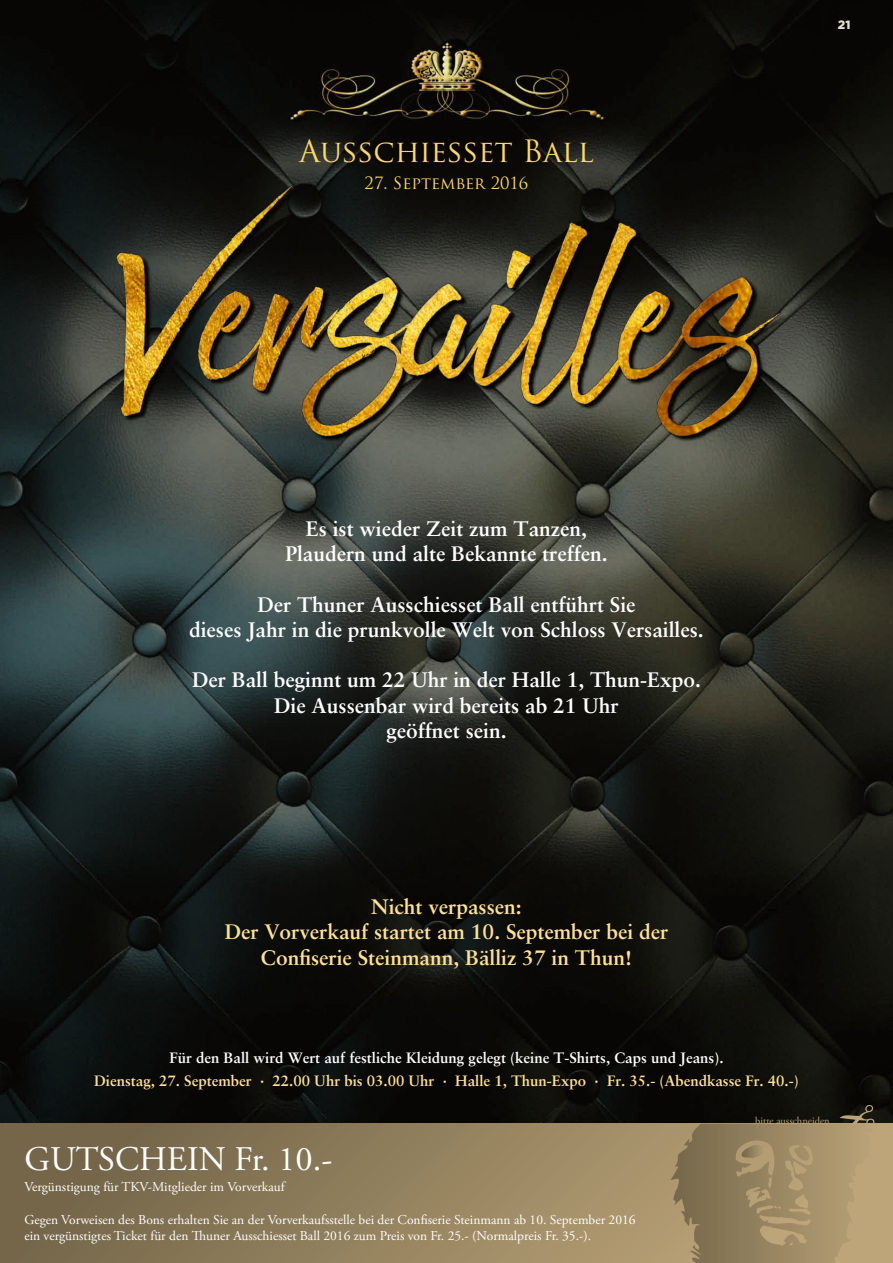
<style>
.page{position:relative;width:893px;height:1263px;background:#fff}
.page>*{position:absolute;margin:0;border:0;box-sizing:border-box;transform-origin:0 0}
.t1{font:34.5px "Adobe Garamond Pro";color:#fff}
.t2{font:30px "Trajan Pro";color:#fed863}
.t3{font:700 21px/25.2px "Sabon";color:#fff;text-align:center}
.t4{font:700 21px/25.2px "Sabon";color:#ffe192;text-align:center}
.t5{font:16.5px "Trajan Pro";color:#fed863}
.t6{font:700 15px "Sabon";color:#ffe192}
.t7{font:700 15px "Sabon";color:#fff}
.t8{font:13.5px/16.2px "Adobe Garamond Pro";color:#fff}
.t9{font:900 12px "Gotham";color:#e2e0d2}
.t10{font:10.5px "Adobe Garamond Pro";color:#bca478}
</style>
<div class="page">
<img style="left:0;top:0;width:893px;height:1124px">
<svg style="left:1px;top:1124px;width:892px;height:139px;background:#8f7d5b"></svg>
<svg style="left:670px;top:1105px;width:204px;height:158px;background:#8f7d5b"></svg>
<hr style="left:0;top:0;width:1px;height:128px;background:#741272">
<img style="left:0;top:128px;width:1px;height:397px">
<img style="left:0;top:543px;width:1px;height:719px">
<h2 class="t2" style="left:299px;top:132px;width:296px">Ausschiesset Ball</h2>
<p class="t5" style="left:365px;top:172px;width:165px">27. September 2016</p>
<p class="t9" style="left:838px;top:16px;width:14px">21</p>
<h3 class="t3" style="left:285px;top:516px;width:324px">Es ist wieder Zeit zum Tanzen,<br>Plaudern und alte Bekannte treffen.</h3>
<h3 class="t3" style="left:189px;top:591px;width:516px">Der Thuner Ausschiesset Ball entführt Sie<br>dieses Jahr in die prunkvolle Welt von Schloss Versailles.</h3>
<h3 class="t3" style="left:192px;top:667px;width:510px">Der Ball beginnt um 22 Uhr in der Halle 1, Thun-Expo.<br>Die Aussenbar wird bereits ab 21 Uhr<br>geöffnet sein.</h3>
<h3 class="t4" style="left:225px;top:894px;width:445px">Nicht verpassen:<br>Der Vorverkauf startet am 10. September bei der<br>Confiserie Steinmann, Bälliz 37 in Thun!</h3>
<p class="t7" style="left:169px;top:1048px;width:556px">Für den Ball wird Wert auf festliche Kleidung gelegt (keine T-Shirts, Caps und Jeans).</p>
<p class="t6" style="left:94px;top:1071px;width:706px">Dienstag, 27. September · 22.00 Uhr bis 03.00 Uhr · Halle 1, Thun-Expo · Fr. 35.- (Abendkasse Fr. 40.-)</p>
<h1 class="t1" style="left:24px;top:1138px;width:310px">GUTSCHEIN Fr. 10.-</h1>
<p class="t8" style="left:24px;top:1179px;width:262px">Vergünstigung für TKV-Mitglieder im Vorverkauf</p>
<p class="t8" style="left:24px;top:1211px;width:613px">Gegen Vorweisen des Bons erhalten Sie an der Vorverkaufsstelle bei der Confiserie Steinmann ab 10. September 2016 ein vergünstigtes Ticket für den Thuner Ausschiesset Ball 2016 zum Preis von Fr. 25.- (Normalpreis Fr. 35.-).</p>
<p class="t10" style="left:755px;top:1114px;width:76px">bitte ausschneiden</p>
</div>
